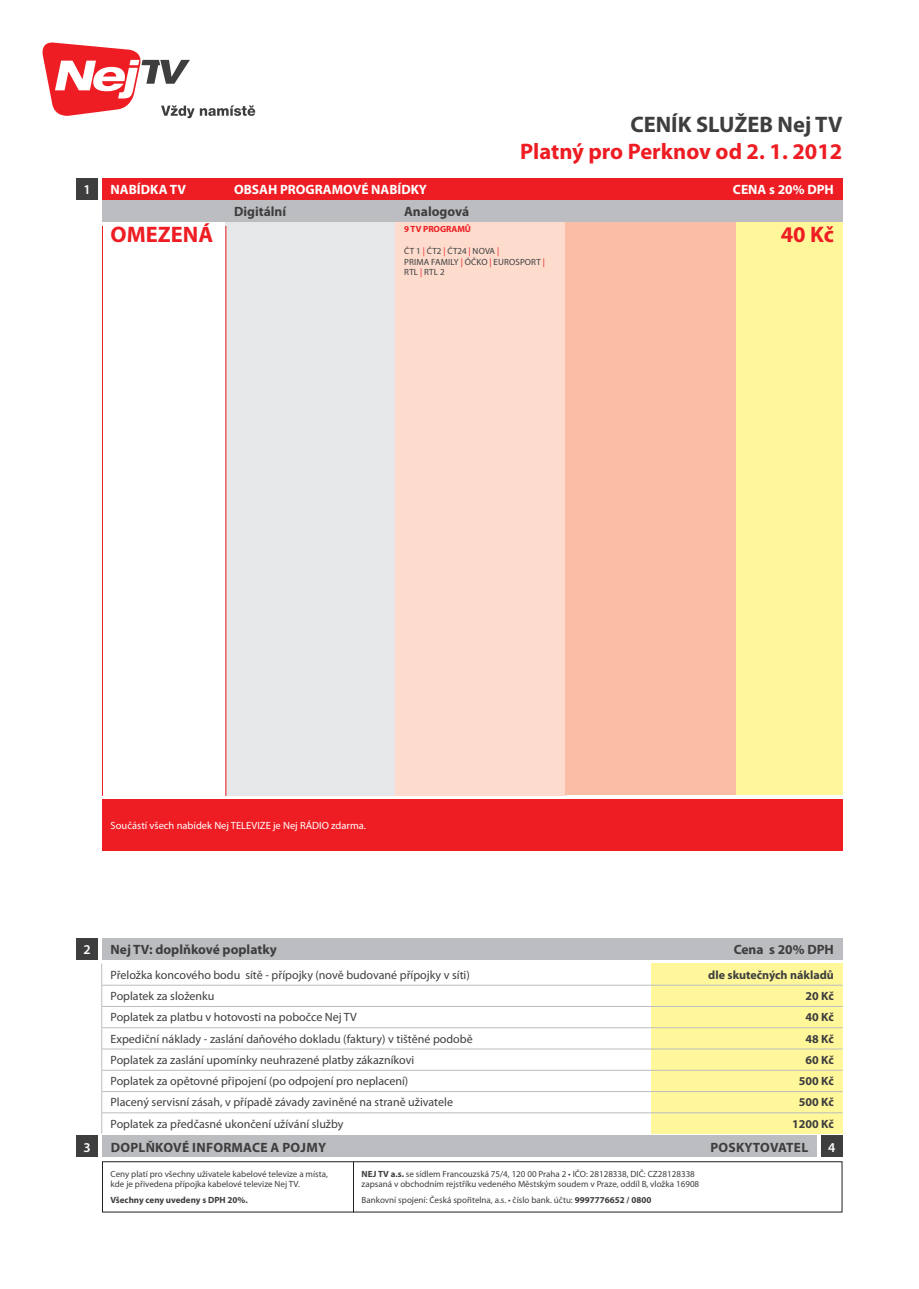
<style>
.page{position:relative;width:919px;height:1289px;background:#fff}
.page>*{position:absolute;margin:0;border:0;box-sizing:border-box;transform-origin:0 0}
.t1{font:700 22.5px "Myriad Pro";color:#ee1d23}
.t2{font:700 22.5px "Myriad Pro";color:#3e3e3f}
.t3{font:700 13.5px "Myriad Pro";color:#3e3e3f}
.t4{font:700 13.5px "Myriad Pro";color:#fff}
.t5{font:600 13.5px "Myriad Pro";color:#fff}
.t6{font:12px "Myriad Pro";color:#3e3e3f}
.t7{font:700 12px "Myriad Pro";color:#3e3e3f}
.t8{font:10.5px "Myriad Pro";color:#fff}
.t9{font:9px/10.8px "Myriad Pro";color:#3e3e3f}
.t10{font:700 9px "Myriad Pro";color:#3e3e3f}
.t11{font:700 9px "Myriad Pro";letter-spacing:-.005em;color:#ee1d23}
.s1{color:#ee1d23}
.s2{font-weight:700}
</style>
<div class="page">
<div style="left:225px;top:221px;width:170px;height:574px;background:#e6e7e9"></div>
<div style="left:395px;top:221px;width:171px;height:574px;background:#fddcce"></div>
<div style="left:566px;top:220px;width:170px;height:574px;background:#fabda6"></div>
<div style="left:736px;top:220px;width:106px;height:574px;background:#fff79a"></div>
<div style="left:77px;top:179px;width:21px;height:21px;background:#3e3e3f"></div>
<div style="left:102px;top:179px;width:740px;height:21px;background:#ee1d23"></div>
<div style="left:102px;top:200px;width:740px;height:21px;background:#bcbdc0"></div>
<svg style="left:42px;top:42px;width:213px;height:76px"></svg>
<hr style="left:102px;top:226px;width:1px;height:569px;background:#ee1d23">
<hr style="left:225px;top:226px;width:1px;height:569px;background:#ee1d23">
<div style="left:102px;top:799px;width:740px;height:51px;background:#ee1d23"></div>
<div style="left:77px;top:1135px;width:21px;height:22px;background:#3e3e3f"></div>
<div style="left:102px;top:1135px;width:714px;height:22px;background:#bcbdc0"></div>
<div style="left:821px;top:1135px;width:21px;height:22px;background:#3e3e3f"></div>
<div style="left:102px;top:1161px;width:740px;height:51px;border:1px solid #231f20"></div>
<hr style="left:353px;top:1161px;width:1px;height:51px;background:#231f20">
<div style="left:651px;top:963px;width:191px;height:170px;background:#fff79a"></div>
<div style="left:77px;top:938px;width:21px;height:21px;background:#3e3e3f"></div>
<div style="left:102px;top:938px;width:740px;height:21px;background:#bcbdc0"></div>
<hr style="left:101px;top:963px;width:1px;height:170px;background:#bcbdc0">
<hr style="left:102px;top:984px;width:740px;height:1px;background:#bcbdc0">
<hr style="left:102px;top:1006px;width:740px;height:1px;background:#bcbdc0">
<hr style="left:102px;top:1027px;width:740px;height:1px;background:#bcbdc0">
<hr style="left:102px;top:1048px;width:740px;height:1px;background:#bcbdc0">
<hr style="left:102px;top:1091px;width:740px;height:1px;background:#bcbdc0">
<hr style="left:102px;top:1112px;width:740px;height:1px;background:#bcbdc0">
<hr style="left:102px;top:1069px;width:740px;height:1px;background:#bcbdc0">
<p class="t2" style="left:630px;top:109px;width:213px">CENÍK SLUŽEB Nej TV</p>
<p class="t1" style="left:520px;top:136px;width:324px">Platný pro Perknov od 2. 1. 2012</p>
<p class="t5" style="left:84px;top:181px;width:9px">1</p>
<p class="t4" style="left:111px;top:181px;width:77px">NABÍDKA TV</p>
<p class="t4" style="left:234px;top:181px;width:194px">OBSAH PROGRAMOVÉ NABÍDKY</p>
<p class="t4" style="left:733px;top:181px;width:102px">CENA s 20% DPH</p>
<p class="t3" style="left:234px;top:202px;width:54px">Digitální</p>
<p class="t3" style="left:404px;top:202px;width:67px">Analogová</p>
<p class="t11" style="left:404px;top:223px;width:68px">9 TV PROGRAMŮ</p>
<p class="t9" style="left:404px;top:245px;width:96px">ČT 1 <span class="s1">|</span> ČT2 <span class="s1">|</span> ČT24 <span class="s1">|</span> NOVA <span class="s1">|</span></p>
<p class="t9" style="left:404px;top:256px;width:142px">PRIMA fami ly <span class="s1">|</span> ÓČKO <span class="s1">|</span> EUROSPORT <span class="s1">|<br></span>RTL <span class="s1">|</span> RTL 2</p>
<p class="t1" style="left:111px;top:220px;width:104px">OMEZENÁ</p>
<p class="t1" style="left:780px;top:220px;width:55px">40 Kč</p>
<p class="t8" style="left:111px;top:819px;width:257px">Součástí všech nabídek Nej TELEVIZE je Nej RÁDIO zdarma.</p>
<p class="t5" style="left:84px;top:940px;width:9px">2</p>
<p class="t3" style="left:111px;top:940px;width:168px">Nej TV: doplňkové poplatky</p>
<p class="t3" style="left:733px;top:940px;width:102px">Cena s 20% DPH</p>
<p class="t6" style="left:111px;top:967px;width:361px">Přeložka koncového bodu sítě - přípojky (nově budované přípojky v síti)</p>
<p class="t7" style="left:708px;top:966px;width:127px">dle skutečných nákladů</p>
<p class="t6" style="left:111px;top:988px;width:105px">Poplatek za složenku</p>
<p class="t7" style="left:805px;top:988px;width:30px">20 Kč</p>
<p class="t6" style="left:111px;top:1009px;width:248px">Poplatek za platbu v hotovosti na pobočce Nej TV</p>
<p class="t7" style="left:805px;top:1009px;width:30px">40 Kč</p>
<p class="t6" style="left:111px;top:1031px;width:363px">Expediční náklady - zaslání daňového dokladu (faktury) v tištěné podobě</p>
<p class="t7" style="left:805px;top:1030px;width:30px">48 Kč</p>
<p class="t6" style="left:111px;top:1052px;width:305px">Poplatek za zaslání upomínky neuhrazené platby zákazníkovi</p>
<p class="t7" style="left:805px;top:1051px;width:30px">60 Kč</p>
<p class="t6" style="left:111px;top:1094px;width:344px">Placený servisní zásah, v případě závady zaviněné na straně uživatele</p>
<p class="t7" style="left:798px;top:1094px;width:36px">500 Kč</p>
<p class="t6" style="left:111px;top:1116px;width:234px">Poplatek za předčasné ukončení užívání služby</p>
<p class="t7" style="left:792px;top:1115px;width:43px">1200 Kč</p>
<p class="t6" style="left:111px;top:1073px;width:299px">Poplatek za opětovné připojení (po odpojení pro neplacení)</p>
<p class="t7" style="left:798px;top:1073px;width:36px">500 Kč</p>
<p class="t5" style="left:84px;top:1138px;width:9px">3</p>
<p class="t3" style="left:111px;top:1138px;width:19px">Dopl</p>
<p class="t3" style="left:146px;top:1138px;width:19px">ňkové</p>
<p class="t3" style="left:192px;top:1138px;width:31px">informace</p>
<p class="t3" style="left:270px;top:1138px;width:47px">apojmy</p>
<p class="t3" style="left:710px;top:1138px;width:10px">poskytovatel</p>
<p class="t5" style="left:828px;top:1138px;width:9px">4</p>
<p class="t9" style="left:111px;top:1167px;width:219px">Ceny platí pro všechny uživatele kabelové televize a místa,</p>
<p class="t9" style="left:111px;top:1178px;width:191px">kde je přivedena přípojka kabelové televize Nej TV.</p>
<p class="t10" style="left:111px;top:1193px;width:139px">Všechny ceny uvedeny s DPH 20%.</p>
<p class="t9" style="left:361px;top:1167px;width:335px"><span class="s2">NEJ TV a.s.</span> se sídlem Francouzská 75/4, 120 00 Praha 2 • IČO: 28128338, DIČ: CZ28128338</p>
<p class="t9" style="left:361px;top:1178px;width:339px">zapsaná v obchodním rejstříku vedeného Městským soudem v Praze, oddíl B, vložka 16908</p>
<p class="t9" style="left:361px;top:1193px;width:291px">Bankovní spojení: Česká spořitelna, a.s. • číslo bank. účtu: <span class="s2">9997776652 / 0800</span></p>
</div>
